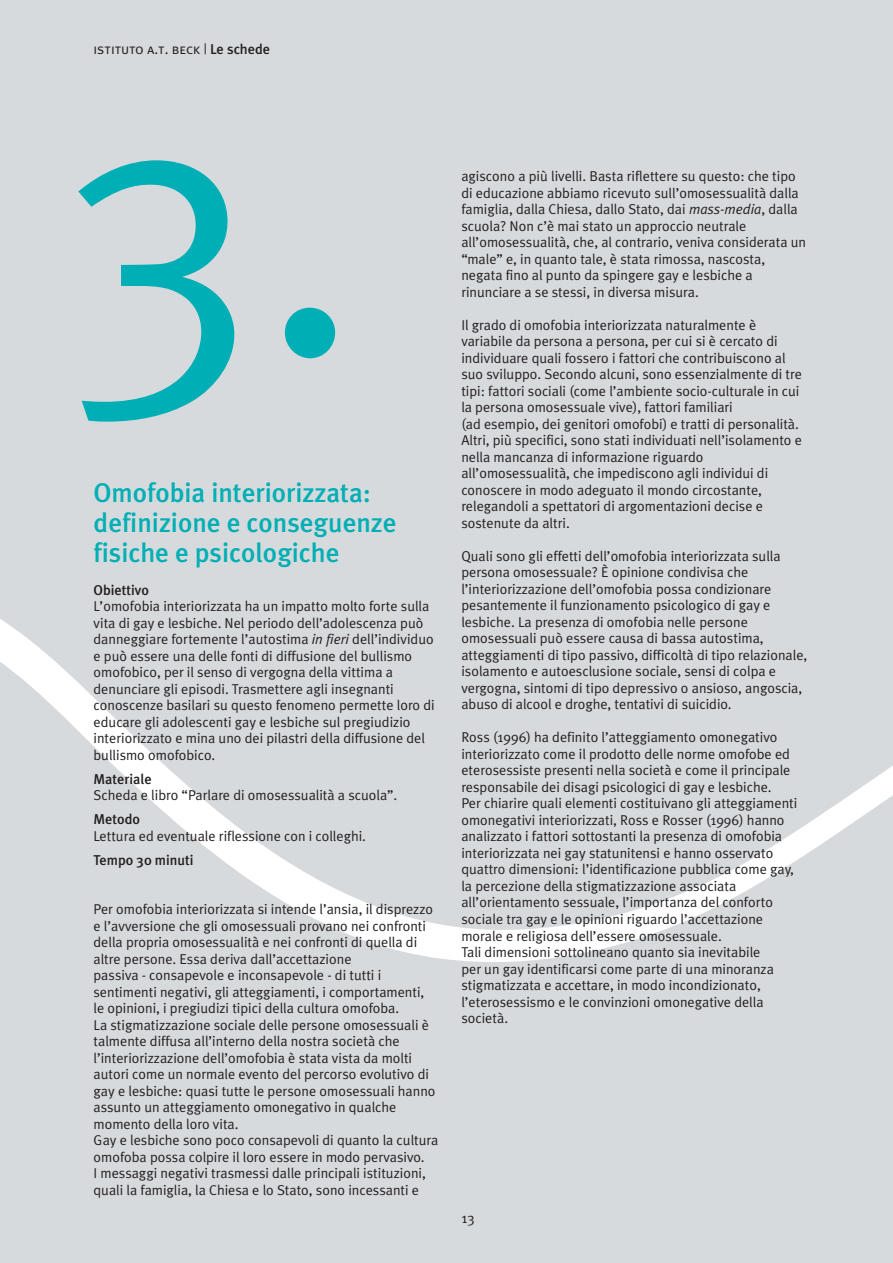
<style>
.page{position:relative;width:893px;height:1263px;background:#d7dadc}
.page>*{position:absolute;margin:0;border:0;box-sizing:border-box;transform-origin:0 0}
.t1{font:375px "Meta Plus Normal";color:#00afb5}
.t2{font:500 27px/30px "Meta Plus";color:#00afb5}
.t3{font:14.25px/16.5px "Meta Plus Normal";color:#231f20}
.t4{font:500 14.25px "Meta Plus";color:#231f20}
.t5{font:14.25px "Meta Plus Normal Caps";color:#231f20}
.s1{font-family:"Meta Plus Normal"}
.s2{font-family:"Meta Plus";font-weight:500}
.s3{font-style:italic}
</style>
<div class="page">
<svg style="left:0;top:619px;width:893px;height:343px"></svg>
<p class="t5" style="left:94px;top:41px;width:178px">istituto a.t. beck <span class="s1">|</span> <span class="s2">Le schede</span></p>
<h1 class="t1" style="left:60px;top:7px;width:302px">3.</h1>
<h2 class="t2" style="left:94px;top:479px;width:304px">Omofobia interiorizzata: definizione e conseguenze fisiche e psicologiche</h2>
<p class="t4" style="left:94px;top:584px;width:57px">Obiettivo</p>
<p class="t3" style="left:94px;top:598px;width:343px">L’omofobia interiorizzata ha un impatto molto forte sulla vita di gay e lesbiche. Nel periodo dell’adolescenza può danneggiare fortemente l’autostima <span class="s3">in fieri</span> dell’individuo e può essere una delle fonti di diffusione del bullismo omofobico, per il senso di vergogna della vittima a denunciare gli episodi. Trasmettere agli insegnanti conoscenze basilari su questo fenomeno permette loro di educare gli adolescenti gay e lesbiche sul pregiudizio interiorizzato e mina uno dei pilastri della diffusione del bullismo omofobico.</p>
<p class="t4" style="left:94px;top:773px;width:60px">Materiale</p>
<p class="t3" style="left:94px;top:787px;width:305px">Scheda e libro “Parlare di omosessualità a scuola”.</p>
<p class="t4" style="left:94px;top:814px;width:48px">Metodo</p>
<p class="t3" style="left:94px;top:827px;width:274px">Lettura ed eventuale riflessione con i colleghi.</p>
<p class="t4" style="left:94px;top:854px;width:102px">Tempo 30 minuti</p>
<p class="t3" style="left:94px;top:901px;width:346px">Per omofobia interiorizzata si intende l’ansia, il disprezzo e l’avversione che gli omosessuali provano nei confronti della propria omosessualità e nei confronti di quella di altre persone. Essa deriva dall’accettazione<br>passiva - consapevole e inconsapevole - di tutti i sentimenti negativi, gli atteggiamenti, i comportamenti, le opinioni, i pregiudizi tipici della cultura omofoba.<br>La stigmatizzazione sociale delle persone omosessuali è talmente diffusa all’interno della nostra società che l’interiorizzazione dell’omofobia è stata vista da molti autori come un normale evento del percorso evolutivo di gay e lesbiche: quasi tutte le persone omosessuali hanno assunto un atteggiamento omonegativo in qualche momento della loro vita.<br>Gay e lesbiche sono poco consapevoli di quanto la cultura omofoba possa colpire il loro essere in modo pervasivo.<br>I messaggi negativi trasmessi dalle principali istituzioni, quali la famiglia, la Chiesa e lo Stato, sono incessanti e</p>
<p class="t3" style="left:461px;top:168px;width:346px">agiscono a più livelli. Basta riflettere su questo: che tipo di educazione abbiamo ricevuto sull’omosessualità dalla famiglia, dalla Chiesa, dallo Stato, dai <span class="s3">mass-media</span>, dalla scuola? Non c’è mai stato un approccio neutrale all’omosessualità, che, al contrario, veniva considerata un “male” e, in quanto tale, è stata rimossa, nascosta, negata fino al punto da spingere gay e lesbiche a rinunciare a se stessi, in diversa misura.</p>
<p class="t3" style="left:461px;top:316px;width:342px">Il grado di omofobia interiorizzata naturalmente è variabile da persona a persona, per cui si è cercato di individuare quali fossero i fattori che contribuiscono al suo sviluppo. Secondo alcuni, sono essenzialmente di tre tipi: fattori sociali (come l’ambiente socio-culturale in cui la persona omosessuale vive), fattori familiari<br>(ad esempio, dei genitori omofobi) e tratti di personalità.<br>Altri, più specifici, sono stati individuati nell’isolamento e nella mancanza di informazione riguardo all’omosessualità, che impediscono agli individui di conoscere in modo adeguato il mondo circostante, relegandoli a spettatori di argomentazioni decise e sostenute da altri.</p>
<p class="t3" style="left:461px;top:547px;width:348px">Quali sono gli effetti dell’omofobia interiorizzata sulla persona omosessuale? È opinione condivisa che l’interiorizzazione dell’omofobia possa condizionare pesantemente il funzionamento psicologico di gay e lesbiche. La presenza di omofobia nelle persone omosessuali può essere causa di bassa autostima, atteggiamenti di tipo passivo, difficoltà di tipo relazionale, isolamento e autoesclusione sociale, sensi di colpa e vergogna, sintomi di tipo depressivo o ansioso, angoscia, abuso di alcool e droghe, tentativi di suicidio.</p>
<p class="t3" style="left:461px;top:729px;width:337px">Ross (1996) ha definito l’atteggiamento omonegativo interiorizzato come il prodotto delle norme omofobe ed eterosessiste presenti nella società e come il principale responsabile dei disagi psicologici di gay e lesbiche.<br>Per chiarire quali elementi costituivano gli atteggiamenti omonegativi interiorizzati, Ross e Rosser (1996) hanno analizzato i fattori sottostanti la presenza di omofobia interiorizzata nei gay statunitensi e hanno osservato quattro dimensioni: l’identificazione pubblica come gay, la percezione della stigmatizzazione associata all’orientamento sessuale, l’importanza del conforto sociale tra gay e le opinioni riguardo l’accettazione morale e religiosa dell’essere omosessuale.<br>Tali dimensioni sottolineano quanto sia inevitabile<br>per un gay identificarsi come parte di una minoranza stigmatizzata e accettare, in modo incondizionato, l’eterosessismo e le convinzioni omonegative della società.</p>
<p class="t3" style="left:461px;top:1210px;width:15px">13</p>
</div>
